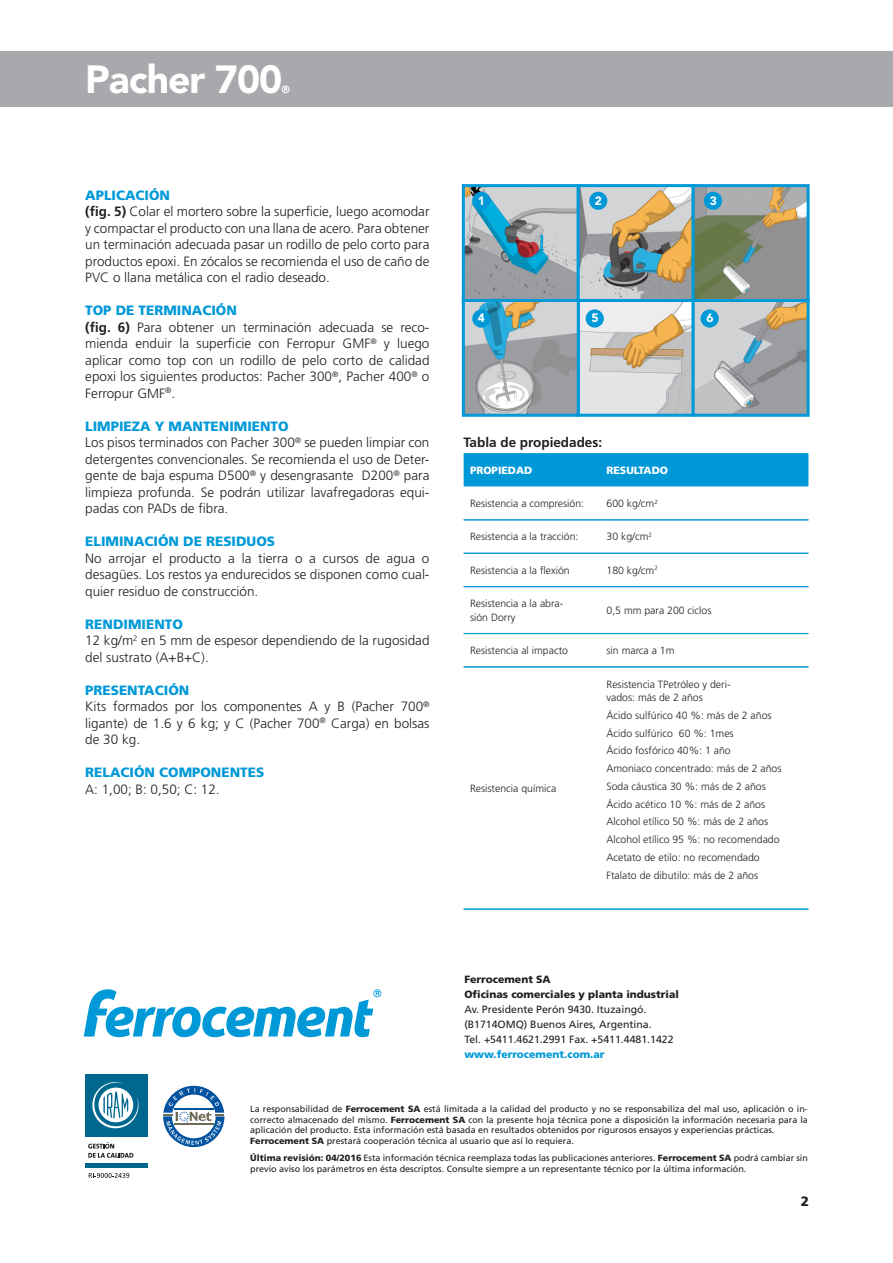
<style>
.page{position:relative;width:893px;height:1263px;background:#fff}
.page>*{position:absolute;margin:0;border:0;box-sizing:border-box;transform-origin:0 0}
.Rotulo_segunda_pagin{font:900 39px "Avenir LT Std";letter-spacing:-.025em;color:#fff}
.Texto_normal{font:300 13.5px/16.5px "Frutiger LT Std";color:#231f20;text-align:justify}
.Beneficios{font:300 13.5px/16.5px "Frutiger LT Std";color:#231f20;text-align:justify}
.Beneficios-2{font:900 13.5px "Frutiger LT Std";color:#0099d8}
.Beneficios-3{font:700 13.5px "Frutiger LT Std";color:#231f20}
.Texto_normal-2{font:900 13.5px "Frutiger LT Std";color:#231f20}
.Numeros_iconografia{font:900 12px "Avenir LT Std";color:#fff}
.Texto_tabla{font:300 10.5px/13.5px "Frutiger LT Std";color:#231f20}
.t1{font:10.5px/15px "Frutiger LT Std";color:#231f20}
.t2{font:900 10.5px/15px "Frutiger LT Std";color:#231f20}
.t3{font:900 10.5px "Frutiger LT Std";color:#0099d8}
.Titulo_tabla{font:900 10.5px "Frutiger LT Std";color:#fff}
.Rotulo_segunda_pagin-2{font:900 10.5px "Avenir LT Std";color:#fff}
.t4{font:9px/10.8px "Frutiger LT Std";color:#231f20}
.s1{font-weight:700}
.s2{font-weight:900}
</style>
<div class="page">
<svg style="left:84px;top:989px;width:297px;height:48px"></svg>
<div style="left:0;top:51px;width:893px;height:56px;background:#a8a9ad"></div>
<div style="left:85px;top:1074px;width:63px;height:63px;background:#00688f"></div>
<div style="left:85px;top:1163px;width:63px;height:5px;background:#00688f"></div>
<svg style="left:92px;top:1082px;width:47px;height:47px"></svg>
<svg style="left:88px;top:1142px;width:45px;height:16px"></svg>
<svg style="left:163px;top:1086px;width:61px;height:61px"></svg>
<svg style="left:89px;top:1173px;width:40px;height:5px"></svg>
<div style="left:464px;top:453px;width:344px;height:33px;background:#0099d8"></div>
<hr style="left:600px;top:519px;width:208px;height:1px;background:#0099d8">
<hr style="left:600px;top:520px;width:208px;height:1px;background:#0099d8">
<hr style="left:600px;top:553px;width:208px;height:1px;background:#0099d8">
<hr style="left:464px;top:519px;width:136px;height:1px;background:#0099d8">
<hr style="left:464px;top:520px;width:136px;height:1px;background:#0099d8">
<hr style="left:464px;top:553px;width:136px;height:1px;background:#0099d8">
<hr style="left:464px;top:586px;width:136px;height:1px;background:#0099d8">
<hr style="left:600px;top:586px;width:208px;height:1px;background:#0099d8">
<hr style="left:464px;top:633px;width:136px;height:1px;background:#0099d8">
<hr style="left:600px;top:633px;width:208px;height:1px;background:#0099d8">
<hr style="left:464px;top:666px;width:136px;height:1px;background:#0099d8">
<hr style="left:464px;top:667px;width:136px;height:1px;background:#0099d8">
<hr style="left:600px;top:666px;width:208px;height:1px;background:#0099d8">
<hr style="left:600px;top:667px;width:208px;height:1px;background:#0099d8">
<hr style="left:464px;top:909px;width:136px;height:1px;background:#0099d8">
<hr style="left:600px;top:909px;width:208px;height:1px;background:#0099d8">
<img style="left:466px;top:188px;width:340px;height:225px">
<div style="left:462px;top:184px;width:118px;height:118px;border:3px solid #0099d8"></div>
<div style="left:577px;top:299px;width:118px;height:118px;border:3px solid #0099d8"></div>
<div style="left:462px;top:299px;width:118px;height:118px;border:3px solid #0099d8"></div>
<div style="left:692px;top:299px;width:118px;height:118px;border:3px solid #0099d8"></div>
<div style="left:577px;top:184px;width:118px;height:118px;border:3px solid #0099d8"></div>
<div style="left:692px;top:184px;width:118px;height:118px;border:3px solid #0099d8"></div>
<div style="left:472px;top:192px;width:18px;height:18px;background:#0099d8;border-radius:50%"></div>
<div style="left:586px;top:309px;width:18px;height:19px;background:#0099d8;border-radius:50%"></div>
<div style="left:472px;top:309px;width:18px;height:19px;background:#0099d8;border-radius:50%"></div>
<div style="left:701px;top:309px;width:18px;height:19px;background:#0099d8;border-radius:50%"></div>
<div style="left:589px;top:192px;width:18px;height:18px;background:#0099d8;border-radius:50%"></div>
<div style="left:704px;top:192px;width:18px;height:18px;background:#0099d8;border-radius:50%"></div>
<p class="Rotulo_segunda_pagin" style="left:85px;top:56px;width:198px">Pacher 700</p>
<p class="Rotulo_segunda_pagin-2" style="left:281px;top:83px;width:10px">®</p>
<p class="Beneficios-2" style="left:85px;top:187px;width:86px">APLICACIÓN</p>
<p class="Beneficios" style="left:85px;top:203px;width:346px"><span class="s1">(fig. 5)</span> Colar el mortero sobre la superficie, luego acomodar y compactar el producto con una llana de acero. Para obtener un terminación adecuada pasar un rodillo de pelo corto para productos epoxi. En zócalos se recomienda el uso de caño de PVC o llana metálica con el radio deseado.</p>
<p class="Beneficios-2" style="left:85px;top:302px;width:153px">TOP DE TERMINACIÓN</p>
<p class="Beneficios" style="left:85px;top:319px;width:346px"><span class="s1">(fig. 6)</span> Para obtener un terminación adecuada se reco&shy;mienda enduir la superficie con Ferropur GMF<sup>®</sup> y luego aplicar como top con un rodillo de pelo corto de calidad epoxi los siguientes productos: Pacher 300<sup>®</sup>, Pacher 400<sup>®</sup> o Ferropur GMF<sup>®</sup>.</p>
<p class="Beneficios-2" style="left:85px;top:418px;width:205px">LIMPIEZA Y MANTENIMIENTO</p>
<p class="Texto_normal" style="left:85px;top:434px;width:346px">Los pisos terminados con Pacher 300<sup>®</sup> se pueden limpiar con detergentes convencionales. Se recomienda el uso de Deter&shy;gente de baja espuma D500<sup>®</sup> y desengrasante D200<sup>®</sup> para limpieza profunda. Se podrán utilizar lavafregadoras equi&shy;padas con PADs de fibra.</p>
<p class="Beneficios-2" style="left:85px;top:533px;width:191px">ELIMINACIÓN DE RESIDUOS</p>
<p class="Texto_normal" style="left:85px;top:550px;width:346px">No arrojar el producto a la tierra o a cursos de agua o desagües. Los restos ya endurecidos se disponen como cual&shy;quier residuo de construcción.</p>
<p class="Beneficios-2" style="left:85px;top:616px;width:99px">RENDIMIENTO</p>
<p class="Texto_normal" style="left:85px;top:632px;width:346px">12 kg/m<sup>2</sup> en 5 mm de espesor dependiendo de la rugosidad del sustrato (A+B+C).</p>
<p class="Beneficios-2" style="left:85px;top:682px;width:106px">PRESENTACIÓN</p>
<p class="Texto_normal" style="left:85px;top:698px;width:346px">Kits formados por los componentes A y B (Pacher 700<sup>® </sup>ligante) de 1.6 y 6 kg; y C (Pacher 700<sup>®</sup> Carga) en bolsas de 30 kg.</p>
<p class="Beneficios-2" style="left:85px;top:764px;width:180px">RELACIÓN COMPONENTES</p>
<p class="Texto_normal" style="left:85px;top:781px;width:136px">A: 1,00; B: 0,50; C: 12.</p>
<p class="Numeros_iconografia" style="left:478px;top:193px;width:9px">1</p>
<p class="Numeros_iconografia" style="left:595px;top:193px;width:9px">2</p>
<p class="Numeros_iconografia" style="left:710px;top:193px;width:9px">3</p>
<p class="Numeros_iconografia" style="left:478px;top:311px;width:9px">4</p>
<p class="Numeros_iconografia" style="left:591px;top:311px;width:9px">5</p>
<p class="Numeros_iconografia" style="left:706px;top:311px;width:9px">6</p>
<p class="Beneficios-3" style="left:464px;top:434px;width:140px">Tabla de propiedades:</p>
<p class="Titulo_tabla" style="left:470px;top:464px;width:64px">PROPIEDAD</p>
<p class="Titulo_tabla" style="left:606px;top:464px;width:63px">RESULTADO</p>
<p class="Texto_tabla" style="left:470px;top:497px;width:116px">Resistencia a compresión:</p>
<p class="Texto_tabla" style="left:606px;top:497px;width:53px">600 kg/cm<sup>2</sup></p>
<p class="Texto_tabla" style="left:470px;top:530px;width:110px">Resistencia a la tracción:</p>
<p class="Texto_tabla" style="left:606px;top:530px;width:47px">30 kg/cm<sup>2</sup></p>
<p class="Texto_tabla" style="left:470px;top:564px;width:101px">Resistencia a la flexión</p>
<p class="Texto_tabla" style="left:606px;top:564px;width:53px">180 kg/cm<sup>2</sup></p>
<p class="Texto_tabla" style="left:470px;top:597px;width:95px">Resistencia a la abra&shy;sión Dorry</p>
<p class="Texto_tabla" style="left:606px;top:604px;width:107px">0,5 mm para 200 ciclos</p>
<p class="Texto_tabla" style="left:470px;top:644px;width:99px">Resistencia al impacto</p>
<p class="Texto_tabla" style="left:606px;top:644px;width:70px">sin marca a 1m</p>
<p class="Texto_tabla" style="left:470px;top:782px;width:88px">Resistencia química</p>
<p class="Texto_tabla" style="left:606px;top:677px;width:126px">Resistencia TPetróleo y deri&shy;vados: más de 2 años</p>
<p class="Texto_tabla" style="left:606px;top:709px;width:167px">Ácido sulfúrico 40 %: más de 2 años</p>
<p class="Texto_tabla" style="left:606px;top:726px;width:129px">Ácido sulfúrico 60 %: 1mes</p>
<p class="Texto_tabla" style="left:606px;top:744px;width:126px">Ácido fosfórico 40%: 1 año</p>
<p class="Texto_tabla" style="left:606px;top:762px;width:177px">Amoniaco concentrado: más de 2 años</p>
<p class="Texto_tabla" style="left:606px;top:780px;width:161px">Soda cáustica 30 %: más de 2 años</p>
<p class="Texto_tabla" style="left:606px;top:797px;width:160px">Ácido acético 10 %: más de 2 años</p>
<p class="Texto_tabla" style="left:606px;top:815px;width:163px">Alcohol etílico 50 %: más de 2 años</p>
<p class="Texto_tabla" style="left:606px;top:833px;width:175px">Alcohol etílico 95 %: no recomendado</p>
<p class="Texto_tabla" style="left:606px;top:851px;width:155px">Acetato de etilo: no recomendado</p>
<p class="Texto_tabla" style="left:606px;top:868px;width:153px">Ftalato de dibutilo: más de 2 años</p>
<p class="t2" style="left:464px;top:972px;width:216px">Ferrocement SA<br>Oficinas comerciales y planta industrial</p>
<p class="t1" style="left:464px;top:1002px;width:211px">Av. Presidente Perón 9430. Ituzaingó. (B1714OMQ) Buenos Aires, Argentina.<br>Tel. +5411.4621.2991 Fax. +5411.4481.1422</p>
<p class="t3" style="left:464px;top:1048px;width:142px">www.ferrocement.com.ar</p>
<p class="t4" style="left:250px;top:1103px;width:559px">La responsabilidad de <span class="s2">Ferrocement SA</span> está limitada a la calidad del producto y no se responsabiliza del mal uso, aplicación o in&shy;correcto almacenado del mismo. <span class="s2">Ferrocement SA</span> con la presente hoja técnica pone a disposición la información necesaria para la aplicación del producto. Esta información está basada en resultados obtenidos por rigurosos ensayos y experiencias prácticas.<br><span class="s2">Ferrocement SA</span> prestará cooperación técnica al usuario que así lo requiera.</p>
<p class="t4" style="left:250px;top:1152px;width:559px"><span class="s2">Última revisión: 04/2016</span> Esta información técnica reemplaza todas las publicaciones anteriores. <span class="s2">Ferrocement SA</span> podrá cambiar sin previo aviso los parámetros en ésta descriptos. Consulte siempre a un representante técnico por la última información.</p>
<p class="Texto_normal-2" style="left:801px;top:1193px;width:10px">2</p>
</div>
